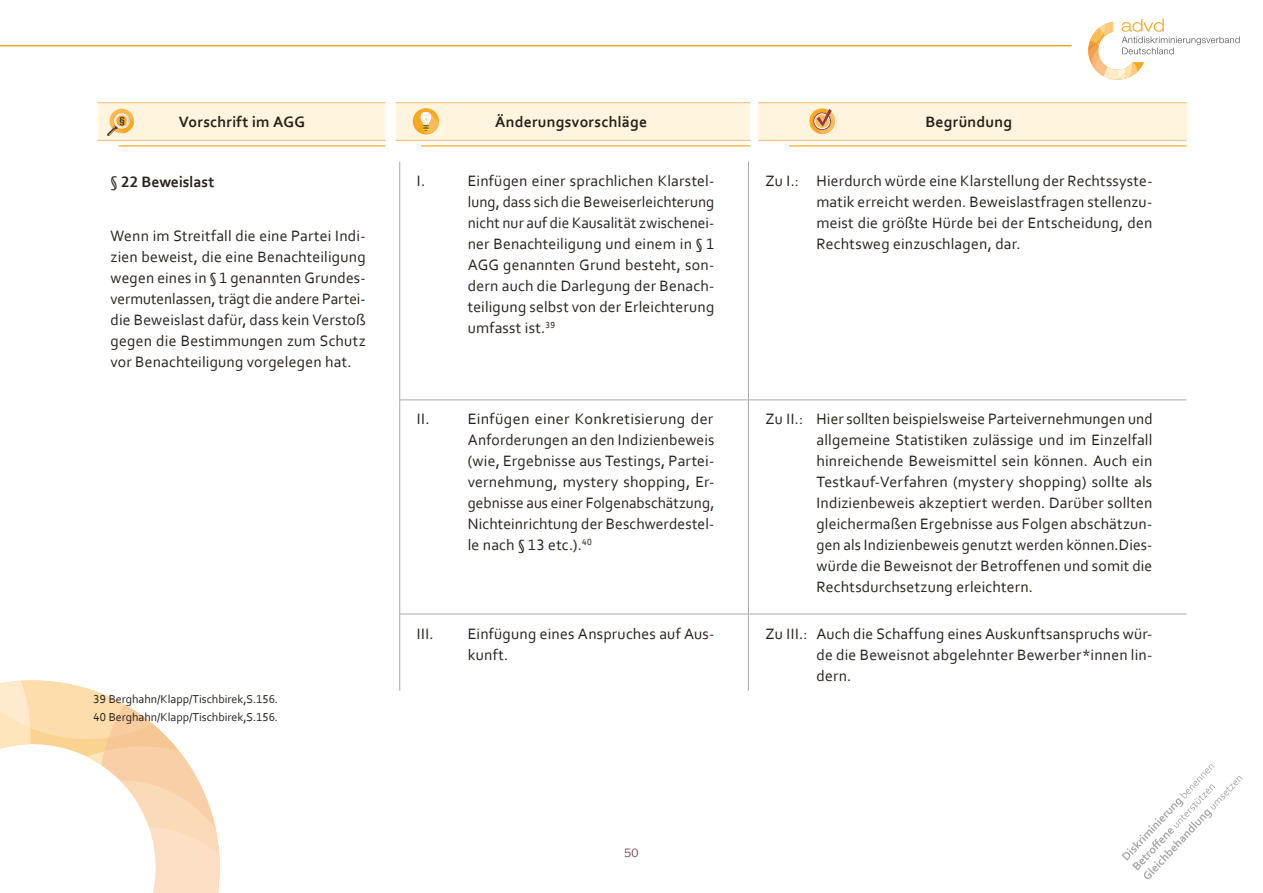
<style>
.page{position:relative;width:1263px;height:893px;background:#fff}
.page>*{position:absolute;margin:0;border:0;box-sizing:border-box;transform-origin:0 0}
.t1{font:15.75px/21px "Corbel";letter-spacing:.01em;color:#29211a;text-align:justify}
.t2{font:700 15.75px "Corbel";letter-spacing:.015em;color:#29211a}
.t3{font:12px/18px "Corbel";color:#29211a}
.t4{font:300 11.25px "Libre Franklin";color:#722c35}
.s1{font-weight:400;font-size:16.5px}
</style>
<div class="page">
<div style="left:758px;top:103px;width:428px;height:37px;background:#fff5df"></div>
<div style="left:396px;top:103px;width:354px;height:37px;background:#fff5df"></div>
<div style="left:98px;top:103px;width:287px;height:37px;background:#fff5df"></div>
<svg style="left:1121px;top:764px;width:122px;height:115px"></svg>
<svg style="left:0;top:680px;width:220px;height:213px"></svg>
<svg style="left:1088px;top:19px;width:151px;height:61px"></svg>
<hr style="left:0;top:45px;width:1071px;height:1px;background:#f6a823">
<div style="left:109px;top:109px;width:25px;height:24px;background:#fab950;border-radius:50%"></div>
<svg style="left:107px;top:113px;width:27px;height:23px"></svg>
<div style="left:413px;top:108px;width:26px;height:26px;background:#f6a823;border-radius:50%"></div>
<svg style="left:421px;top:112px;width:18px;height:22px"></svg>
<svg style="left:809px;top:108px;width:26px;height:26px"></svg>
<svg style="left:813px;top:109px;width:22px;height:25px"></svg>
<hr style="left:98px;top:102px;width:287px;height:1px;background:#fac08a">
<hr style="left:118px;top:145px;width:267px;height:1px;background:#f6a823">
<hr style="left:98px;top:140px;width:287px;height:1px;background:#fac08a">
<hr style="left:395px;top:102px;width:355px;height:1px;background:#fac08a">
<hr style="left:421px;top:145px;width:329px;height:1px;background:#f6a823">
<hr style="left:395px;top:140px;width:355px;height:1px;background:#fac08a">
<hr style="left:758px;top:102px;width:428px;height:1px;background:#fac08a">
<hr style="left:789px;top:145px;width:397px;height:1px;background:#f6a823">
<hr style="left:758px;top:140px;width:428px;height:1px;background:#fac08a">
<hr style="left:399px;top:162px;width:1px;height:238px;background:#a9a8a6">
<hr style="left:748px;top:162px;width:1px;height:238px;background:#a9a8a6">
<hr style="left:399px;top:400px;width:349px;height:1px;background:#a9a8a6">
<hr style="left:399px;top:400px;width:1px;height:214px;background:#a9a8a6">
<hr style="left:748px;top:400px;width:438px;height:1px;background:#a9a8a6">
<hr style="left:748px;top:400px;width:1px;height:214px;background:#a9a8a6">
<hr style="left:399px;top:614px;width:349px;height:1px;background:#a9a8a6">
<hr style="left:399px;top:614px;width:1px;height:77px;background:#a9a8a6">
<hr style="left:748px;top:614px;width:438px;height:1px;background:#a9a8a6">
<hr style="left:748px;top:614px;width:1px;height:77px;background:#a9a8a6">
<p class="t2" style="left:179px;top:112px;width:128px">Vorschrift im AGG</p>
<p class="t2" style="left:495px;top:112px;width:154px">Änderungsvorschläge</p>
<p class="t2" style="left:925px;top:112px;width:88px">Begründung</p>
<p class="t2" style="left:111px;top:172px;width:105px"><span class="s1">§</span> 22 Beweislast</p>
<p class="t1" style="left:111px;top:224px;width:257px">Wenn im Streitfall die eine Partei Indi&shy;zien beweist, die eine Benachteiligung wegen eines in § 1 genannten Grundes&shy;vermutenlassen, trägt die andere Partei&shy;die Beweislast dafür, dass kein Verstoß gegen die Bestimmungen zum Schutz vor Benachteiligung vorgelegen hat.</p>
<p class="t3" style="left:94px;top:689px;width:186px">39 Berghahn/Klapp/Tischbirek,S.156.<br>40 Berghahn/Klapp/Tischbirek,S.156.</p>
<p class="t1" style="left:417px;top:170px;width:10px">I.</p>
<p class="t1" style="left:468px;top:170px;width:248px">Einfügen einer sprachlichen Klarstel&shy;lung, dass sich die Beweiserleichterung nicht nur auf die Kausalität zwischenei&shy;ner Benachteiligung und einem in § 1<br>AGG genannten Grund besteht, son&shy;dern auch die Darlegung der Benach&shy;teiligung selbst von der Erleichterung umfasst ist.<sup>39</sup></p>
<p class="t1" style="left:816px;top:170px;width:338px;text-indent:-51px">Zu I.: Hierdurch würde eine Klarstellung der Rechtssyste&shy;matik erreicht werden. Beweislastfragen stellenzu&shy;meist die größte Hürde bei der Entscheidung, den Rechtsweg einzuschlagen, dar.</p>
<p class="t1" style="left:417px;top:408px;width:14px">II.</p>
<p class="t1" style="left:468px;top:408px;width:248px">Einfügen einer Konkretisierung der Anforderungen an den Indizienbeweis (wie, Ergebnisse aus Testings, Partei&shy;vernehmung, mystery shopping, Er&shy;gebnisse aus einer Folgenabschätzung, Nichteinrichtung der Beschwerdestel&shy;le nach § 13 etc.).<sup>40</sup></p>
<p class="t1" style="left:816px;top:408px;width:338px;text-indent:-51px">Zu II.: Hier sollten beispielsweise Parteivernehmungen und allgemeine Statistiken zulässige und im Einzelfall hinreichende Beweismittel sein können. Auch ein Testkauf-Verfahren (mystery shopping) sollte als Indizienbeweis akzeptiert werden. Darüber sollten gleichermaßen Ergebnisse aus Folgen abschätzun&shy;gen als Indizienbeweis genutzt werden können.Dies&shy;würde die Beweisnot der Betroffenen und somit die Rechtsdurchsetzung erleichtern.</p>
<p class="t1" style="left:417px;top:622px;width:19px">III.</p>
<p class="t1" style="left:468px;top:622px;width:248px">Einfügung eines Anspruches auf Aus&shy;kunft.</p>
<p class="t1" style="left:816px;top:622px;width:337px;text-indent:-51px">Zu III.: Auch die Schaffung eines Auskunftsanspruchs wür&shy;de die Beweisnot abgelehnter Bewerber*innen lin&shy;dern.</p>
<p class="t4" style="left:624px;top:846px;width:16px">50</p>
</div>
